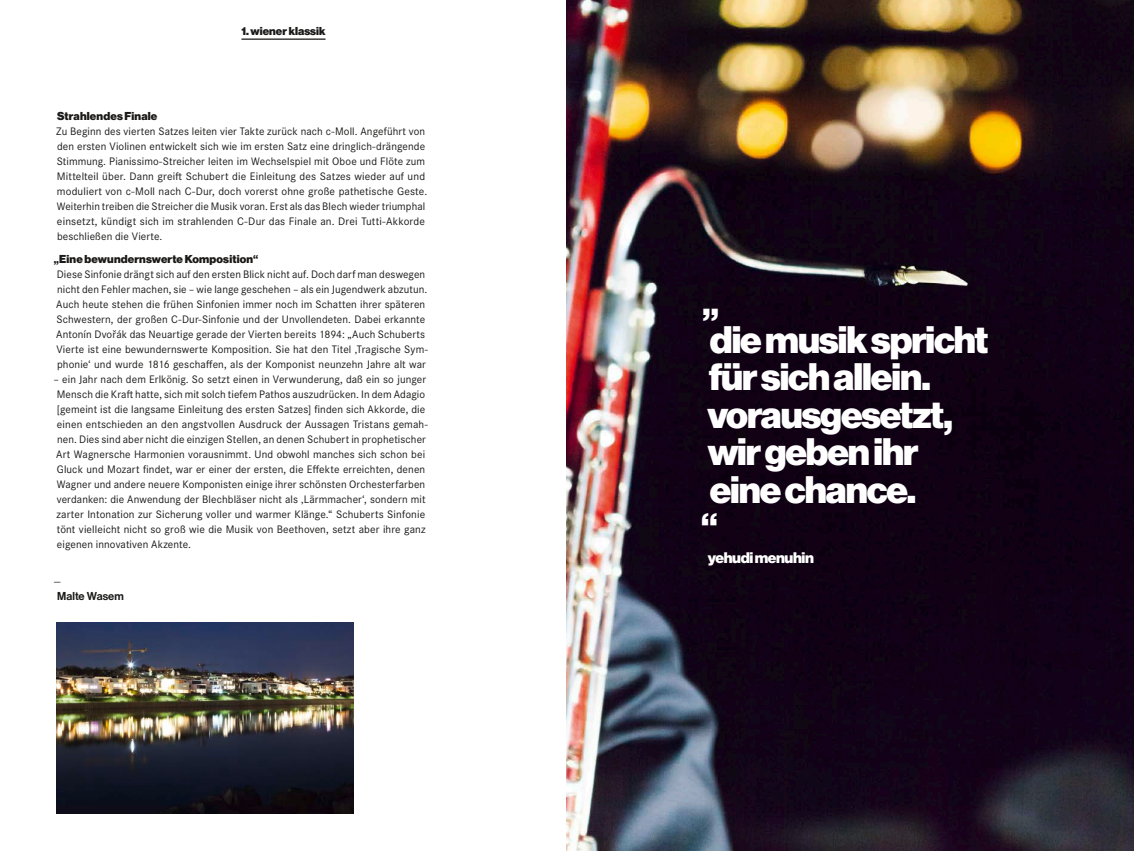
<style>
.page{position:relative;width:1134px;height:851px;background:#fff}
.page>*{position:absolute;margin:0;border:0;box-sizing:border-box;transform-origin:0 0}
.t1{font:900 37.5px/37.5px "Haas Grot Disp 95";letter-spacing:-.03em;color:#fff}
.t2{font:900 15px "Haas Grot Disp 95";letter-spacing:-.025em;color:#fff}
.t3{font:11.25px/15px "Corporate S Pro";letter-spacing:.01em;color:#1a1918}
.t4{font:900 11.25px "Haas Grot Disp 95";letter-spacing:.01em;color:#1a1918}
.t5{font:500 11.25px "Haas Grot Disp 65";letter-spacing:.01em;color:#1a1918}
</style>
<div class="page">
<hr style="left:241px;top:38px;width:85px;height:2px;background:#1a1918">
<img style="left:567px;top:0;width:567px;height:850px">
<img style="left:56px;top:622px;width:297px;height:191px">
<p class="t4" style="left:241px;top:25px;width:86px">1. wiener klassik</p>
<p class="t4" style="left:57px;top:109px;width:102px">Strahlendes Finale</p>
<p class="t3" style="left:56px;top:123px;width:373px">Zu Beginn des vierten Satzes leiten vier Takte zurück nach c-Moll. Angeführt von den ersten Violinen entwickelt sich wie im ersten Satz eine dringlich-drängende Stimmung. Pianissimo-Streicher leiten im Wechselspiel mit Oboe und Flöte zum Mittelteil über. Dann greift Schubert die Einleitung des Satzes wieder auf und moduliert von c-Moll nach C-Dur, doch vorerst ohne große pathetische Geste.<br>Weiterhin treiben die Streicher die Musik voran. Erst als das Blech wieder triumphal einsetzt, kündigt sich im strahlenden C-Dur das Finale an. Drei Tutti-Akkorde beschließen die Vierte.</p>
<p class="t4" style="left:54px;top:252px;width:206px">„Eine bewundernswerte Komposition“</p>
<p class="t3" style="left:56px;top:265px;width:373px">Diese Sinfonie drängt sich auf den ersten Blick nicht auf. Doch darf man deswegen nicht den Fehler machen, sie – wie lange geschehen – als ein Jugendwerk abzutun.<br>Auch heute stehen die frühen Sinfonien immer noch im Schatten ihrer späteren Schwestern, der großen C-Dur-Sinfonie und der Unvollendeten. Dabei erkannte Antonín Dvořák das Neuartige gerade der Vierten bereits 1894: „Auch Schuberts Vierte ist eine bewundernswerte Komposition. Sie hat den Titel ‚Tragische Sym&shy;phonie‘ und wurde 1816 geschaffen, als der Komponist neunzehn Jahre alt war</p>
<p class="t3" style="left:53px;top:370px;width:376px">– ein Jahr nach dem Erlkönig. So setzt einen in Verwunderung, daß ein so junger Mensch die Kraft hatte, sich mit solch tiefem Pathos auszudrücken. In dem Adagio [gemeint ist die langsame Einleitung des ersten Satzes] finden sich Akkorde, die einen entschieden an den angstvollen Ausdruck der Aussagen Tristans gemah&shy;nen. Dies sind aber nicht die einzigen Stellen, an denen Schubert in prophetischer Art Wagnersche Harmonien vorausnimmt. Und obwohl manches sich schon bei Gluck und Mozart findet, war er einer der ersten, die Effekte erreichten, denen Wagner und andere neuere Komponisten einige ihrer schönsten Orchesterfarben verdanken: die Anwendung der Blechbläser nicht als ‚Lärmmacher‘, sondern mit zarter Intonation zur Sicherung voller und warmer Klänge.“ Schuberts Sinfonie tönt vielleicht nicht so groß wie die Musik von Beethoven, setzt aber ihre ganz eigenen innovativen Akzente.</p>
<p class="t3" style="left:54px;top:573px;width:8px">—</p>
<p class="t5" style="left:57px;top:590px;width:68px">Malte Wasem</p>
<h1 class="t1" style="left:701px;top:284px;width:289px">„<br>die musik spricht für sich allein. vorausgesetzt, wir geben ihr eine chance.<br>“</h1>
<h2 class="t2" style="left:708px;top:548px;width:108px">yehudi menuhin</h2>
</div>
